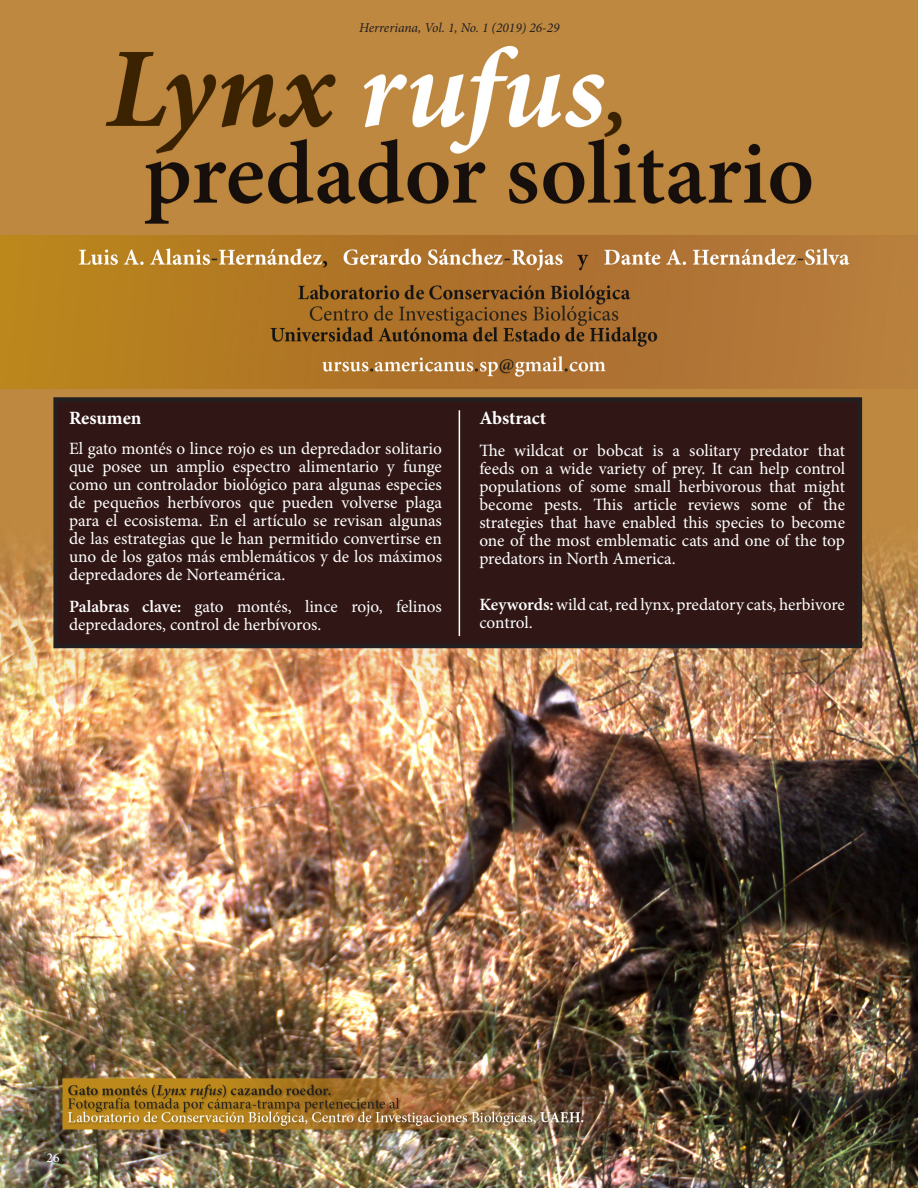
<style>
.page{position:relative;width:918px;height:1188px;background:#fff}
.page>*{position:absolute;margin:0;border:0;box-sizing:border-box;transform-origin:0 0}
.Subtítulos{font:700 18.75px "Minion Pro";color:#fff}
.Subtítulos-2{font:17.25px/18px "Minion Pro";color:#fff;text-align:justify}
.Subtítulos-3{font:italic 13.5px "Minion Pro";color:#231f20}
.t1{font:13.5px "Minion Pro";color:#fff}
.s1{font-weight:600}
</style>
<div class="page">
<img style="left:0;top:0;width:918px;height:1188px">
<div style="left:56px;top:400px;width:804px;height:246px;background:#301614"></div>
<div style="left:53px;top:397px;width:809px;height:251px;border:4px solid #231f20"></div>
<hr style="left:459px;top:410px;width:1px;height:226px;background:#fff">
<p class="Subtítulos-3" style="left:359px;top:19px;width:202px">Herreriana, Vol. 1, No. 1 (2019) 26-29</p>
<p class="Subtítulos" style="left:69px;top:405px;width:74px">Resumen</p>
<p class="Subtítulos-2" style="left:69px;top:440px;width:375px">El gato montés o lince rojo es un depredador solitario que posee un amplio espectro alimentario y funge como un controlador biológico para algunas especies de pequeños herbívoros que pueden volverse plaga para el ecosistema. En el artículo se revisan algunas de las estrategias que le han permitido convertirse en uno de los gatos más emblemáticos y de los máximos depredadores de Norteamérica.</p>
<p class="Subtítulos-2" style="left:69px;top:597px;width:374px"><span class="s1">Palabras clave:</span> gato montés, lince rojo, felinos depredadores, control de herbívoros.</p>
<p class="Subtítulos" style="left:479px;top:405px;width:68px">Abstract</p>
<p class="Subtítulos-2" style="left:479px;top:441px;width:367px">The wildcat or bobcat is a solitary predator that feeds on a wide variety of prey. It can help control populations of some small herbivorous that might become pests. This article reviews some of the strategies that have enabled this species to become one of the most emblematic cats and one of the top predators in North America.</p>
<p class="Subtítulos-2" style="left:479px;top:596px;width:367px"><span class="s1">Keywords:</span> wild cat, red lynx, predatory cats, herbivore control.</p>
<p class="t1" style="left:47px;top:1149px;width:14px">26</p>
</div>
